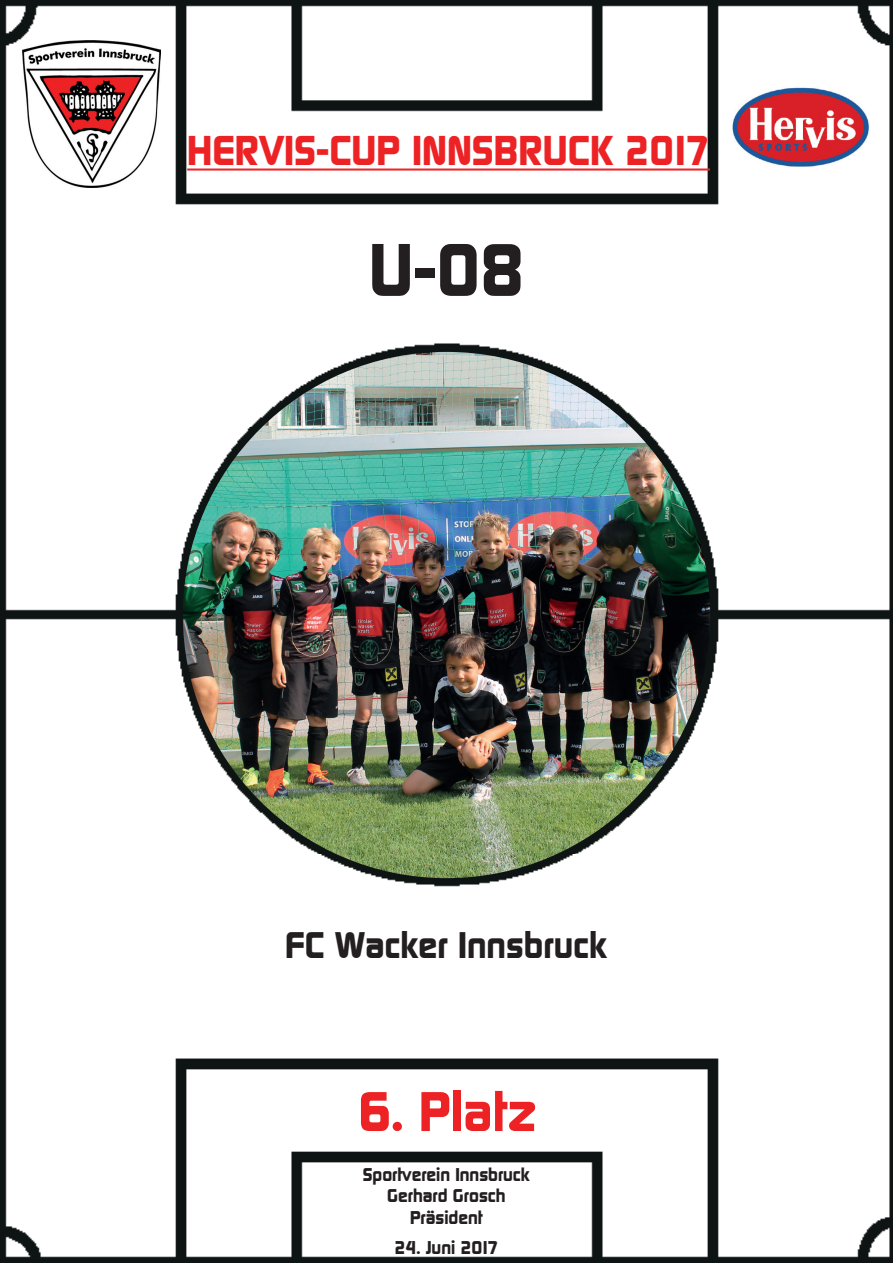
<style>
.page{position:relative;width:893px;height:1263px;background:#fff}
.page>*{position:absolute;margin:0;border:0;box-sizing:border-box;transform-origin:0 0}
.t1{font:800 72px "Randy Becker";color:#231f20}
.t2{font:800 54px "Randy Becker";color:#ed2225}
.t3{font:800 40.5px "Randy Becker";color:#ed2225}
.t4{font:800 36px "Randy Becker";color:#231f20}
.t5{font:800 18px/21.6px "Randy Becker";color:#231f20;text-align:center}
</style>
<div class="page">
<img style="left:0;top:0;width:893px;height:1263px">
<hr style="left:187px;top:168px;width:523px;height:3px;background:#ed2225">
<img style="left:23px;top:40px;width:137px;height:147px">
<img style="left:732px;top:87px;width:137px;height:81px">
<img style="left:183px;top:352px;width:527px;height:526px">
<h3 class="t3" style="left:187px;top:127px;width:524px">HERVIS-CUP INNSBRUCK 2017</h3>
<h1 class="t1" style="left:369px;top:227px;width:157px">U-08</h1>
<h3 class="t4" style="left:285px;top:924px;width:324px">FC Wacker Innsbruck</h3>
<h2 class="t2" style="left:358px;top:1079px;width:180px">6. Platz</h2>
<p class="t5" style="left:363px;top:1164px;width:169px">Sportverein Innsbruck<br>Gerhard Grosch<br>Präsident</p>
<p class="t5" style="left:395px;top:1237px;width:105px">24. Juni 2017</p>
</div>
